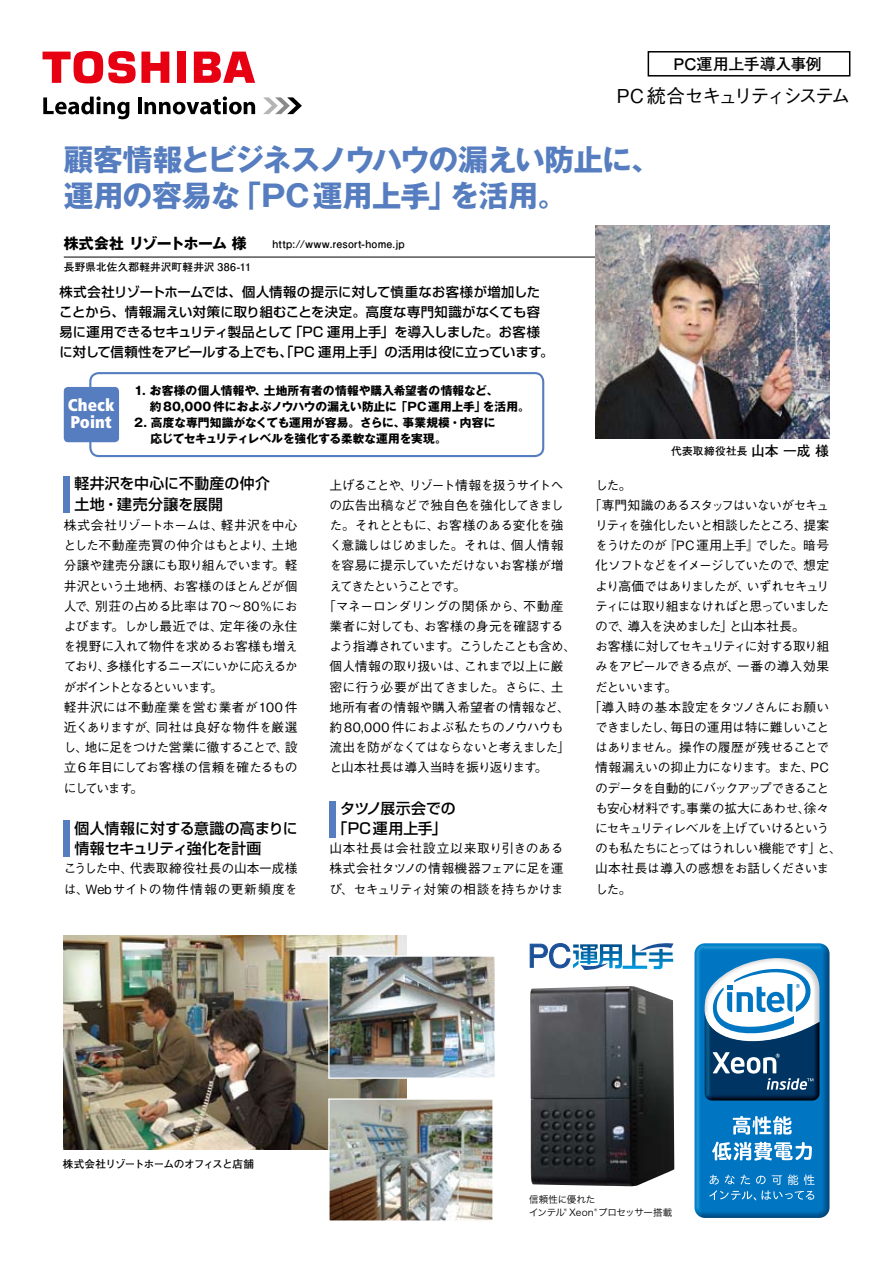
<style>
.page{position:relative;width:893px;height:1263px;background:#fff}
.page>*{position:absolute;margin:0;border:0;box-sizing:border-box;transform-origin:0 0}
.t1{font:700 29.7px/36.2px "Gothic MB101 Pr 6 N";letter-spacing:-.03em;color:#567dbf}
.t2{font:500 19.2px "Gothic BBB Pr 6 N";letter-spacing:-.135em;color:#000}
.t3{font:900 condensed 16.95px/17px "Frutiger";color:#fff}
.t4{font:700 15.9px "Futo Go B101 Pr 6 N";letter-spacing:-.01em;color:#000}
.t5{font:500 14.85px/20.2px "Shin Go Pr 6 N";letter-spacing:-.005em;color:#000}
.t6{font:500 14.85px/20.2px "Shin Go Pr 6 N";letter-spacing:.015em;color:#000}
.t7{font:500 14.85px/20.2px "Shin Go Pr 6 N";color:#000}
.t8{font:700 14.85px "Gothic MB101 Pr 6 N";letter-spacing:-.055em;color:#000}
.t9{font:500 13.35px/20.2px "Shin Go Pr 6 N";letter-spacing:.005em;color:#000}
.t10{font:500 12.75px/20.2px "Gothic BBB Pr 6 N";letter-spacing:-.045em;color:#000}
.t11{font:500 12.75px "Gothic BBB Pr 6 N";letter-spacing:-.065em;color:#000}
.t12{font:500 12.75px "Gothic BBB Pr 6 N";letter-spacing:-.095em;color:#000}
.t13{font:500 12.75px "Gothic BBB Pr 6 N";letter-spacing:-.1em;color:#000}
.t14{font:500 12.75px/20.2px "Gothic BBB Pr 6 N";letter-spacing:.02em;color:#000}
.t15{font:500 12.75px "Gothic BBB Pr 6 N";letter-spacing:-.01em;color:#000}
.t16{font:500 12.75px "Gothic BBB Pr 6 N";letter-spacing:-.025em;color:#000}
.t17{font:500 12.75px "Gothic BBB Pr 6 N";letter-spacing:-.075em;color:#000}
.t18{font:500 12.75px "Gothic BBB Pr 6 N";letter-spacing:-.085em;color:#000}
.t19{font:500 12.75px "Gothic BBB Pr 6 N";letter-spacing:-.09em;color:#000}
.t20{font:500 12.75px "Gothic BBB Pr 6 N";letter-spacing:.015em;color:#000}
.t21{font:500 12.75px "Gothic BBB Pr 6 N";letter-spacing:-.02em;color:#000}
.t22{font:500 12.75px "Gothic BBB Pr 6 N";color:#000}
.t23{font:500 12.75px "Gothic BBB Pr 6 N";letter-spacing:-.11em;color:#000}
.t24{font:700 11.7px/15.9px "Gothic MB101 Pr 6 N";color:#000}
.t25{font:700 10.65px "Futo Go B101 Pr 6 N";letter-spacing:.015em;color:#000}
.t26{font:700 10.65px "Futo Go B101 Pr 6 N";letter-spacing:-.065em;color:#000}
.t27{font:700 10.65px "Futo Go B101 Pr 6 N";letter-spacing:.035em;color:#000}
.t28{font:9.6px/13.8px "Hira Kaku Pro N W3";letter-spacing:-.025em;color:#000}
.t29{font:5.55px "Hira Kaku Pro N W3";color:#000}
.s1{font-size:13.8px}
</style>
<div class="page">
<svg style="left:263px;top:97px;width:39px;height:17px"></svg>
<svg style="left:43px;top:96px;width:86px;height:23px"></svg>
<hr style="left:138px;top:97px;width:3px;height:17px;background:#000">
<svg style="left:144px;top:96px;width:111px;height:18px"></svg>
<div style="left:177px;top:52px;width:9px;height:31px;background:#e60012"></div>
<svg style="left:194px;top:52px;width:61px;height:31px"></svg>
<svg style="left:43px;top:51px;width:126px;height:33px"></svg>
<div style="left:648px;top:51px;width:202px;height:26px;border:2px solid #000"></div>
<div style="left:89px;top:372px;width:455px;height:85px;border:2px solid #567dbf;border-radius:9px"></div>
<div style="left:64px;top:387px;width:55px;height:55px;background:#567dbf;border-radius:4px"></div>
<hr style="left:64px;top:257px;width:570px;height:1px;background:#000">
<div style="left:64px;top:476px;width:6px;height:36px;background:#567dbf"></div>
<div style="left:64px;top:821px;width:6px;height:36px;background:#567dbf"></div>
<div style="left:330px;top:801px;width:6px;height:36px;background:#567dbf"></div>
<img style="left:595px;top:225px;width:234px;height:213px">
<svg style="left:694px;top:943px;width:135px;height:275px"></svg>
<img style="left:530px;top:986px;width:144px;height:200px">
<svg style="left:530px;top:943px;width:143px;height:27px"></svg>
<img style="left:64px;top:935px;width:342px;height:214px">
<img style="left:328px;top:955px;width:167px;height:124px">
<img style="left:328px;top:1098px;width:165px;height:123px">
<p class="t4" style="left:673px;top:51px;width:150px">PC運用上手導入事例</p>
<h2 class="t2" style="left:617px;top:80px;width:235px">PC 統合セキュリティシステム</h2>
<h1 class="t1" style="left:64px;top:141px;width:599px">顧客情報とビジネスノウハウの漏えい防止に、運用の容易な「PC運用上手」を活用。</h1>
<p class="t8" style="left:64px;top:231px;width:185px">株式会社 リゾートホーム 様</p>
<p class="t25" style="left:64px;top:259px;width:189px">長野県北佐久郡軽井沢町軽井沢 386-11</p>
<p class="t25" style="left:272px;top:235px;width:134px">http://www.resort-home.jp</p>
<p class="t9" style="left:60px;top:281px;width:495px">株式会社リゾートホームでは、個人情報の提示に対して慎重なお客様が増加したことから、情報漏えい対策に取り組むことを決定。高度な専門知識がなくても容易に運用できるセキュリティ製品として「PC 運用上手」を導入しました。お客様に対して信頼性をアピールする上でも、「PC 運用上手」の活用は役に立っています。</p>
<h3 class="t3" style="left:68px;top:397px;width:48px">Check<br>Point</h3>
<p class="t24" style="left:134px;top:382px;width:397px">1. お客様の個人情報や、土地所有者の情報や購入希望者の情報など、<br>　 約80,000 件におよぶノウハウの漏えい防止に　「PC運用上手」を活用。</p>
<p class="t24" style="left:134px;top:414px;width:363px">2. 高度な専門知識がなくても運用が容易。さらに、事業規模・内容に　　応じてセキュリティレベルを強化する柔軟な運用を実現。</p>
<p class="t6" style="left:74px;top:473px;width:197px">軽井沢を中心に不動産の仲介土地・建売分譲を展開</p>
<p class="t10" style="left:64px;top:514px;width:236px">株式会社リゾートホームは、軽井沢を中心とした不動産売買の仲介はもとより、土地分譲や建売分譲にも取り組んでいます。軽井沢という土地柄、お客様のほとんどが個人で、別荘の占める比率は70 〜80％におよびます。しかし最近では、定年後の永住を視野に入れて物件を求めるお客様も増えており、多様化するニーズにいかに応えるかがポイントとなるといいます。<br>軽井沢には不動産業を営む業者が100 件近くありますが、同社は良好な物件を厳選し、地に足をつけた営業に徹することで、設立6 年目にしてお客様の信頼を確たるものにしています。</p>
<p class="t5" style="left:74px;top:817px;width:225px">個人情報に対する意識の高まりに情報セキュリティ強化を計画</p>
<p class="t14" style="left:64px;top:858px;width:236px">こうした中、代表取締役社長の山本一成様は、Webサイトの物件情報の更新頻度を</p>
<p class="t11" style="left:329px;top:475px;width:235px">上げることや、リゾート情報を扱うサイトへ</p>
<p class="t21" style="left:329px;top:495px;width:235px">の広告出稿などで独自色を強化してきまし</p>
<p class="t10" style="left:329px;top:514px;width:235px">た。それとともに、お客様のある変化を強</p>
<p class="t10" style="left:329px;top:534px;width:236px">く意識しはじめました。それは、個人情報</p>
<p class="t10" style="left:329px;top:555px;width:236px">を容易に提示していただけないお客様が増</p>
<p class="t23" style="left:329px;top:575px;width:138px">えてきたということです。</p>
<p class="t15" style="left:323px;top:596px;width:242px">「マネーロンダリングの関係から、不動産</p>
<p class="t15" style="left:329px;top:616px;width:235px">業者に対しても、お客様の身元を確認する</p>
<p class="t12" style="left:329px;top:636px;width:248px">よう指導されています。こうしたことも含め、</p>
<p class="t16" style="left:330px;top:656px;width:235px">個人情報の取り扱いは、これまで以上に厳</p>
<p class="t16" style="left:329px;top:676px;width:235px">密に行う必要が出てきました。さらに、土</p>
<p class="t22" style="left:329px;top:697px;width:242px">地所有者の情報や購入希望者の情報など、</p>
<p class="t10" style="left:329px;top:716px;width:235px">約 80,000 件におよぶ私たちのノウハウも</p>
<p class="t10" style="left:329px;top:736px;width:242px">流出を防がなくてはならないと考えました」</p>
<p class="t10" style="left:329px;top:757px;width:220px">と山本社長は導入当時を振り返ります。</p>
<p class="t7" style="left:333px;top:797px;width:125px;text-indent:7px">タツノ展示会での「PC運用上手」</p>
<p class="t10" style="left:329px;top:837px;width:236px;text-align:justify">山本社長は会社設立以来取り引きのある株式会社タツノの情報機器フェアに足を運び、セキュリティ対策の相談を持ちかけま</p>
<p class="t27" style="left:671px;top:442px;width:159px">代表取締役社長 <span class="s1">山本 一成 様</span></p>
<p class="t10" style="left:595px;top:474px;width:38px">した。</p>
<p class="t10" style="left:589px;top:494px;width:242px">「専門知識のあるスタッフはいないがセキュ</p>
<p class="t13" style="left:595px;top:515px;width:236px">リティを強化したいと相談したところ、提案</p>
<p class="t10" style="left:595px;top:534px;width:236px">をうけたのが『PC運用上手』でした。暗号</p>
<p class="t17" style="left:595px;top:555px;width:235px">化ソフトなどをイメージしていたので、想定</p>
<p class="t10" style="left:595px;top:575px;width:236px">より高価ではありましたが、いずれセキュリ</p>
<p class="t18" style="left:595px;top:596px;width:235px">ティには取り組まなければと思っていました</p>
<p class="t10" style="left:595px;top:615px;width:211px">ので、導入を決めました」と山本社長。</p>
<p class="t13" style="left:595px;top:636px;width:235px">お客様に対してセキュリティに対する取り組</p>
<p class="t10" style="left:595px;top:656px;width:235px">みをアピールできる点が、一番の導入効果</p>
<p class="t10" style="left:595px;top:676px;width:83px">だといいます。</p>
<p class="t20" style="left:589px;top:697px;width:242px">「導入時の基本設定をタツノさんにお願い</p>
<p class="t11" style="left:595px;top:717px;width:236px">できましたし、毎日の運用は特に難しいこと</p>
<p class="t10" style="left:595px;top:736px;width:236px">はありません。操作の履歴が残せることで</p>
<p class="t10" style="left:595px;top:757px;width:235px">情報漏えいの抑止力になります。また、PC</p>
<p class="t19" style="left:595px;top:777px;width:236px">のデータを自動的にバックアップできること</p>
<p class="t10" style="left:595px;top:797px;width:236px">も安心材料です。事業の拡大にあわせ、徐々</p>
<p class="t12" style="left:595px;top:818px;width:236px">にセキュリティレベルを上げていけるという</p>
<p class="t11" style="left:595px;top:838px;width:248px">のも私たちにとってはうれしい機能です」と、</p>
<p class="t10" style="left:595px;top:857px;width:236px">山本社長は導入の感想をお話しくださいま</p>
<p class="t10" style="left:595px;top:878px;width:38px">した。</p>
<p class="t26" style="left:63px;top:1155px;width:193px">株式会社リゾートホームのオフィスと店舗</p>
<p class="t28" style="left:529px;top:1191px;width:145px">信頼性に優れた<br>インテル Xeon プロセッサー搭載</p>
<p class="t29" style="left:564px;top:1205px;width:5px">®</p>
<p class="t29" style="left:594px;top:1205px;width:5px">®</p>
</div>
